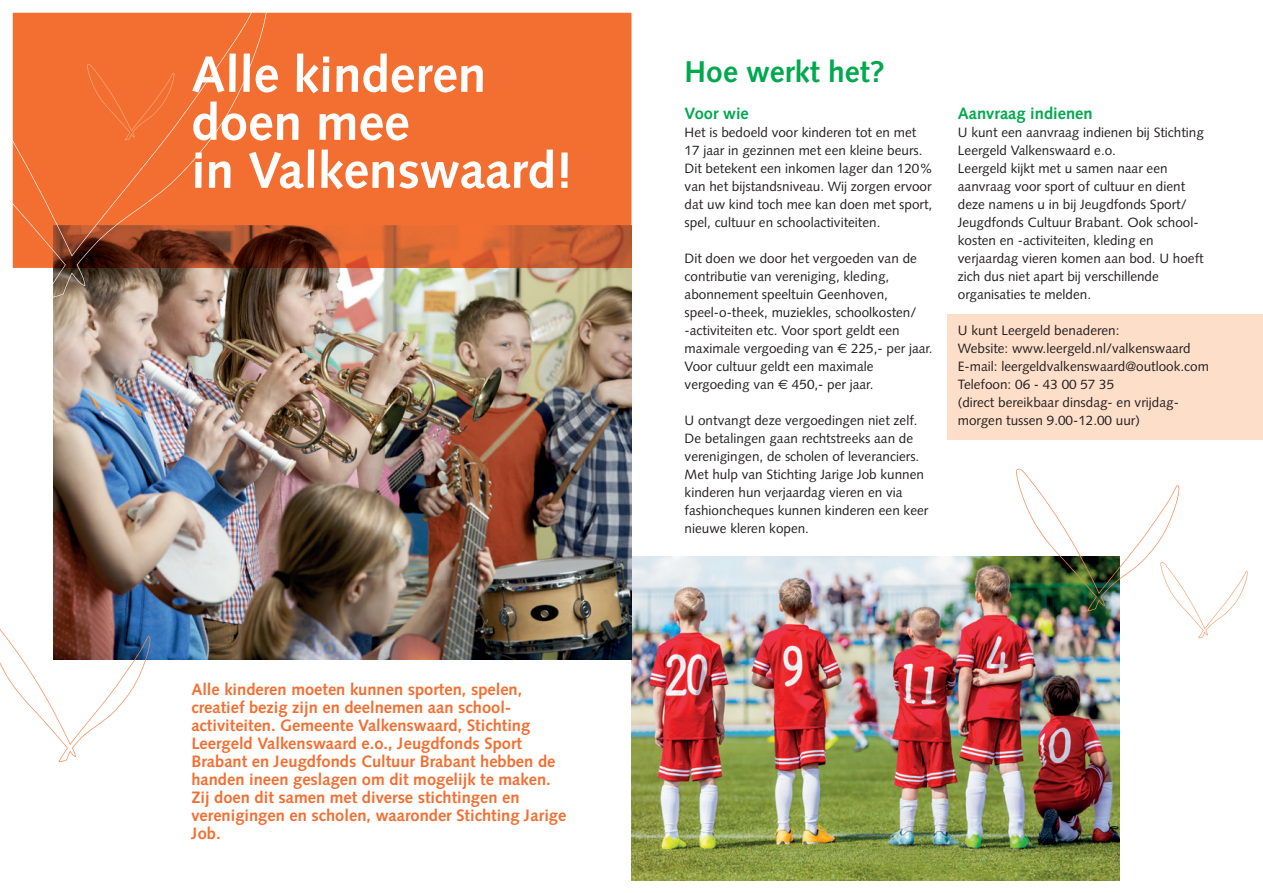
<style>
.page{position:relative;width:1263px;height:893px;background:#fff}
.page>*{position:absolute;margin:0;border:0;box-sizing:border-box;transform-origin:0 0}
.t1{font:700 51px/48px "Syntax";color:#fff}
.t2{font:700 30px "Syntax";color:#00a84e}
.t3{font:700 16.5px/18px "Syntax";color:#f36e31}
.t4{font:700 16.5px "Syntax";color:#00a84e}
.t5{font:13.5px/18px "Syntax";color:#231f20}
.s1{font-family:"Euro Sans"}
</style>
<div class="page">
<div style="left:947px;top:314px;width:316px;height:125px;background:#fddec9"></div>
<img style="left:631px;top:556px;width:488px;height:324px">
<img style="left:53px;top:268px;width:578px;height:391px">
<svg style="left:268px;top:13px;width:363px;height:255px;background:#ea6b30"></svg>
<svg style="left:12px;top:12px;width:256px;height:287px;background:#d76d3b"></svg>
<svg style="left:0;top:620px;width:150px;height:142px"></svg>
<img style="left:1016px;top:469px;width:232px;height:169px">
<svg style="left:87px;top:64px;width:87px;height:76px;background:#f37133"></svg>
<h1 class="t1" style="left:191px;top:51px;width:296px">Alle kinderen</h1>
<h2 class="t2" style="left:685px;top:55px;width:202px">Hoe werkt het?</h2>
<h1 class="t1" style="left:191px;top:99px;width:383px">doen mee<br>in Valkenswaard!</h1>
<p class="t4" style="left:685px;top:104px;width:66px">Voor wie</p>
<p class="t5" style="left:685px;top:123px;width:250px">Het is bedoeld voor kinderen tot en met 17 jaar in gezinnen met een kleine beurs.<br>Dit betekent een inkomen lager dan 120% van het bijstandsniveau. Wij zorgen ervoor dat uw kind toch mee kan doen met sport, spel, cultuur en schoolactiviteiten.</p>
<p class="t5" style="left:685px;top:249px;width:250px">Dit doen we door het vergoeden van de contributie van vereniging, kleding, abonnement speeltuin Geenhoven, speel-o-theek, muziekles, schoolkosten/ -activiteiten etc. Voor sport geldt een maximale vergoeding van <span class="s1">€</span> 225,- per jaar.<br>Voor cultuur geldt een maximale vergoeding van <span class="s1">€</span> 450,- per jaar.</p>
<p class="t5" style="left:685px;top:411px;width:245px">U ontvangt deze vergoedingen niet zelf.<br>De betalingen gaan rechtstreeks aan de verenigingen, de scholen of leveranciers.<br>Met hulp van Stichting Jarige Job kunnen kinderen hun verjaardag vieren en via fashioncheques kunnen kinderen een keer nieuwe kleren kopen.</p>
<p class="t4" style="left:958px;top:104px;width:136px">Aanvraag indienen</p>
<p class="t5" style="left:958px;top:123px;width:248px">U kunt een aanvraag indienen bij Stichting Leergeld Valkenswaard e.o.<br>Leergeld kijkt met u samen naar een aanvraag voor sport of cultuur en dient deze namens u in bij Jeugdfonds Sport/ Jeugdfonds Cultuur Brabant. Ook school&shy;kosten en -activiteiten, kleding en verjaardag vieren komen aan bod. U hoeft zich dus niet apart bij verschillende organisaties te melden.</p>
<p class="t5" style="left:958px;top:321px;width:253px">U kunt Leergeld benaderen:<br>Website: www.leergeld.nl/valkenswaard E-mail: leergeldvalkenswaard@outlook.com Telefoon: 06 - 43 00 57 35<br>(direct bereikbaar dinsdag- en vrijdag&shy;morgen tussen 9.00-12.00 uur)</p>
<p class="t3" style="left:191px;top:680px;width:377px">Alle kinderen moeten kunnen sporten, spelen, creatief bezig zijn en deelnemen aan school&shy;activiteiten. Gemeente Valkenswaard, Stichting Leergeld Valkenswaard e.o., Jeugdfonds Sport Brabant en Jeugdfonds Cultuur Brabant hebben de handen ineen geslagen om dit mogelijk te maken.<br>Zij doen dit samen met diverse stichtingen en verenigingen en scholen, waaronder Stichting Jarige Job.</p>
</div>
